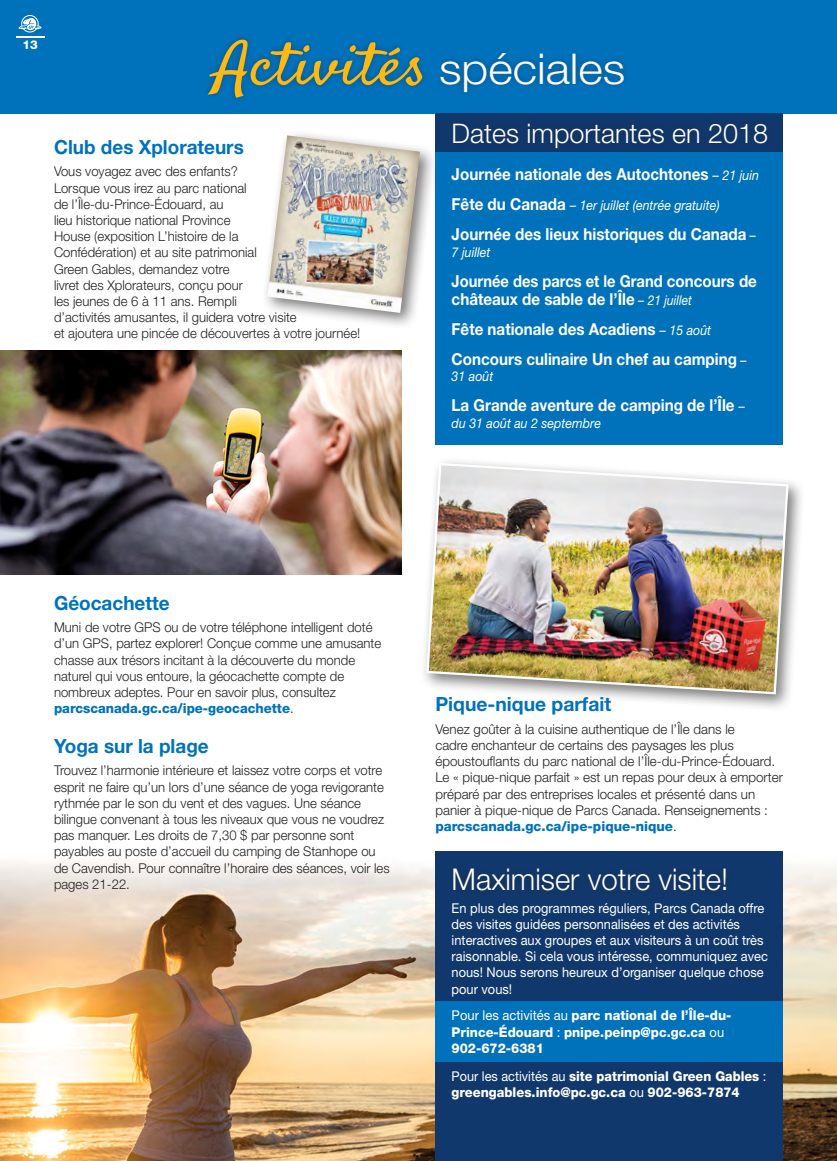
<style>
.page{position:relative;width:837px;height:1161px;background:#fff}
.page>*{position:absolute;margin:0;border:0;box-sizing:border-box;transform-origin:0 0}
.t1{font:60px "Satisfy";color:#fcb814;scale:1.1 1}
.t2{font:300 30px "Helvetica Neue LT Std";color:#fff}
.t3{font:300 27px "Helvetica Neue LT Std";color:#fff}
.t4{font:700 19.5px "Helvetica Neue LT Std";color:#0072bc}
.t5{font:700 16.5px "Helvetica Neue LT Std";color:#fff;scale:.92 1}
.t6{font:700 16.5px/18px "Helvetica Neue LT Std";color:#fff;scale:.89 1}
.t7{font:300 13.5px/16.2px "Helvetica Neue LT Std";color:#231f20}
.t8{font:13.5px/16.2px "Helvetica Neue LT Std";color:#fff;scale:.95 1}
.t9{font:800 13.5px/16.2px "Helvetica Neue LT Std";color:#fff;scale:.96 1}
.t10{font:800 13.5px/16.2px "Helvetica Neue LT Std";color:#fff;scale:.94 1}
.t11{font:italic 13.5px "Helvetica Neue LT Std";color:#fff;scale:.92 1}
.t12{font:800 12.15px "Helvetica Neue LT Std";color:#fff}
.s1{font-family:"Helvetica Neue LT Std";font-weight:300;font-size:42.6px;color:#fff}
.s2{font-weight:400;font-style:italic;font-size:13.5px}
.s3{font-weight:700;font-style:normal;font-size:16.5px}
.s4{font-weight:800;color:#0072bc}
.s5{font-weight:400}
</style>
<div class="page">
<hr style="left:836px;top:0;width:1px;height:143px;background:#770e28">
<div style="left:0;top:0;width:837px;height:113px;background:#0072bc"></div>
<img style="left:0;top:351px;width:402px;height:223px">
<img style="left:0;top:861px;width:837px;height:300px">
<div style="left:435px;top:113px;width:348px;height:332px;background:#0072bc"></div>
<div style="left:435px;top:113px;width:348px;height:38px;background:#11386d"></div>
<div style="left:445px;top:115px;width:330px;height:41px;background:#231f20;opacity:.4"></div>
<svg style="left:16px;top:15px;width:29px;height:23px"></svg>
<div style="left:202px;top:33px;width:428px;height:71px;background:#231f20;opacity:.4"></div>
<div style="left:435px;top:852px;width:348px;height:309px;background:#11386d"></div>
<div style="left:446px;top:861px;width:288px;height:37px;background:#113669"></div>
<div style="left:435px;top:1001px;width:348px;height:61px;background:#0072bc"></div>
<div style="left:261px;top:129px;width:176px;height:201px;background:#231f20;opacity:.6"></div>
<img style="left:267px;top:135px;width:153px;height:178px">
<div style="left:420px;top:456px;width:385px;height:255px;background:#231f20;opacity:.6"></div>
<img style="left:425px;top:462px;width:365px;height:234px">
<p class="t12" style="left:22px;top:38px;width:17px">13</p>
<p class="t1" style="left:215px;top:28px;width:375px">Activités <span class="s1">spéciales</span></p>
<p class="t4" style="left:54px;top:135px;width:191px">Club des Xplorateurs</p>
<p class="t7" style="left:54px;top:163px;width:244px">Vous voyagez avec des enfants?<br>Lorsque vous irez au parc national<br>de l’Île-du-Prince-Édouard, au<br>lieu historique national Province<br>House (exposition L’histoire de la Confédération) et au site patrimonial<br>Green Gables, demandez votre<br>livret des Xplorateurs, conçu pour<br>les jeunes de 6 à 11 ans. Rempli<br>d’activités amusantes, il guidera votre visite</p>
<p class="t7" style="left:54px;top:325px;width:308px">et ajoutera une pincée de découvertes à votre journée!</p>
<p class="t3" style="left:452px;top:116px;width:318px">Dates importantes en 2018</p>
<p class="t5" style="left:452px;top:164px;width:336px">Journée nationale des Autochtones <span class="s2">– 21 juin</span></p>
<p class="t11" style="left:452px;top:197px;width:293px"><span class="s3">Fête du Canada</span> – 1er juillet (entrée gratuite)</p>
<p class="t5" style="left:452px;top:224px;width:332px">Journée des lieux historiques du Canada <span class="s2">–</span></p>
<p class="t11" style="left:452px;top:244px;width:44px">7 juillet</p>
<p class="t6" style="left:452px;top:271px;width:345px">Journée des parcs et le Grand concours de châteaux de sable de l’Île <span class="s2">– 21 juillet</span></p>
<p class="t5" style="left:452px;top:318px;width:284px">Fête nationale des Acadiens <span class="s2">– 15 août</span></p>
<p class="t5" style="left:452px;top:348px;width:322px">Concours culinaire Un chef au camping <span class="s2">–</span></p>
<p class="t11" style="left:452px;top:368px;width:47px">31 août</p>
<p class="t5" style="left:452px;top:395px;width:320px">La Grande aventure de camping de l’Île <span class="s2">–</span></p>
<p class="t11" style="left:452px;top:415px;width:164px">du 31 août au 2 septembre</p>
<p class="t4" style="left:54px;top:591px;width:117px">Géocachette</p>
<p class="t7" style="left:54px;top:619px;width:320px">Muni de votre GPS ou de votre téléphone intelligent doté</p>
<p class="t7" style="left:54px;top:635px;width:329px">d’un GPS, partez explorer! Conçue comme une amusante chasse aux trésors incitant à la découverte du monde</p>
<p class="t7" style="left:54px;top:668px;width:292px">naturel qui vous entoure, la géocachette compte de nombreux adeptes. Pour en savoir plus, consultez <span class="s4">parcscanada.gc.ca/ipe-geocachette</span>.</p>
<p class="t4" style="left:54px;top:734px;width:156px">Yoga sur la plage</p>
<p class="t7" style="left:54px;top:762px;width:337px">Trouvez l’harmonie intérieure et laissez votre corps et votre esprit ne faire qu’un lors d’une séance de yoga revigorante rythmée par le son du vent et des vagues. Une séance bilingue convenant à tous les niveaux que vous ne voudrez pas manquer. Les droits de 7,30 $ par personne sont payables au poste d’accueil du camping de Stanhope ou de Cavendish. Pour connaître l’horaire des séances, voir les pages 21-22.</p>
<p class="t4" style="left:435px;top:692px;width:177px">Pique-nique parfait</p>
<p class="t7" style="left:435px;top:721px;width:349px">Venez goûter à la cuisine authentique de l’Île dans le<br>cadre enchanteur de certains des paysages les plus époustouflants du parc national de l’Île-du-Prince-Édouard.<br>Le « pique-nique parfait » est un repas pour deux à emporter préparé par des entreprises locales et présenté dans un panier à pique-nique de Parcs Canada. Renseignements : <span class="s4">parcscanada.gc.ca/ipe-pique-nique</span>.</p>
<p class="t2" style="left:452px;top:861px;width:278px">Maximiser votre visite!</p>
<p class="t8" style="left:452px;top:900px;width:335px">En plus des programmes réguliers, Parcs Canada offre des visites guidées personnalisées et des activités interactives aux groupes et aux visiteurs à un coût très raisonnable. Si cela vous intéresse, communiquez avec nous! Nous serons heureux d’organiser quelque chose pour vous!</p>
<p class="t9" style="left:452px;top:1008px;width:293px"><span class="s5">Pour les activités au</span> parc national de l’Île-du-<br>Prince-Édouard <span class="s5">:</span> pnipe.peinp@pc.gc.ca <span class="s5">ou</span></p>
<p class="t9" style="left:452px;top:1040px;width:98px">902-672-6381</p>
<p class="t10" style="left:452px;top:1068px;width:336px"><span class="s5">Pour les activités au</span> site patrimonial Green Gables <span class="s5">: </span>greengables.info@pc.gc.ca <span class="s5">ou</span> 902-963-7874</p>
</div>
